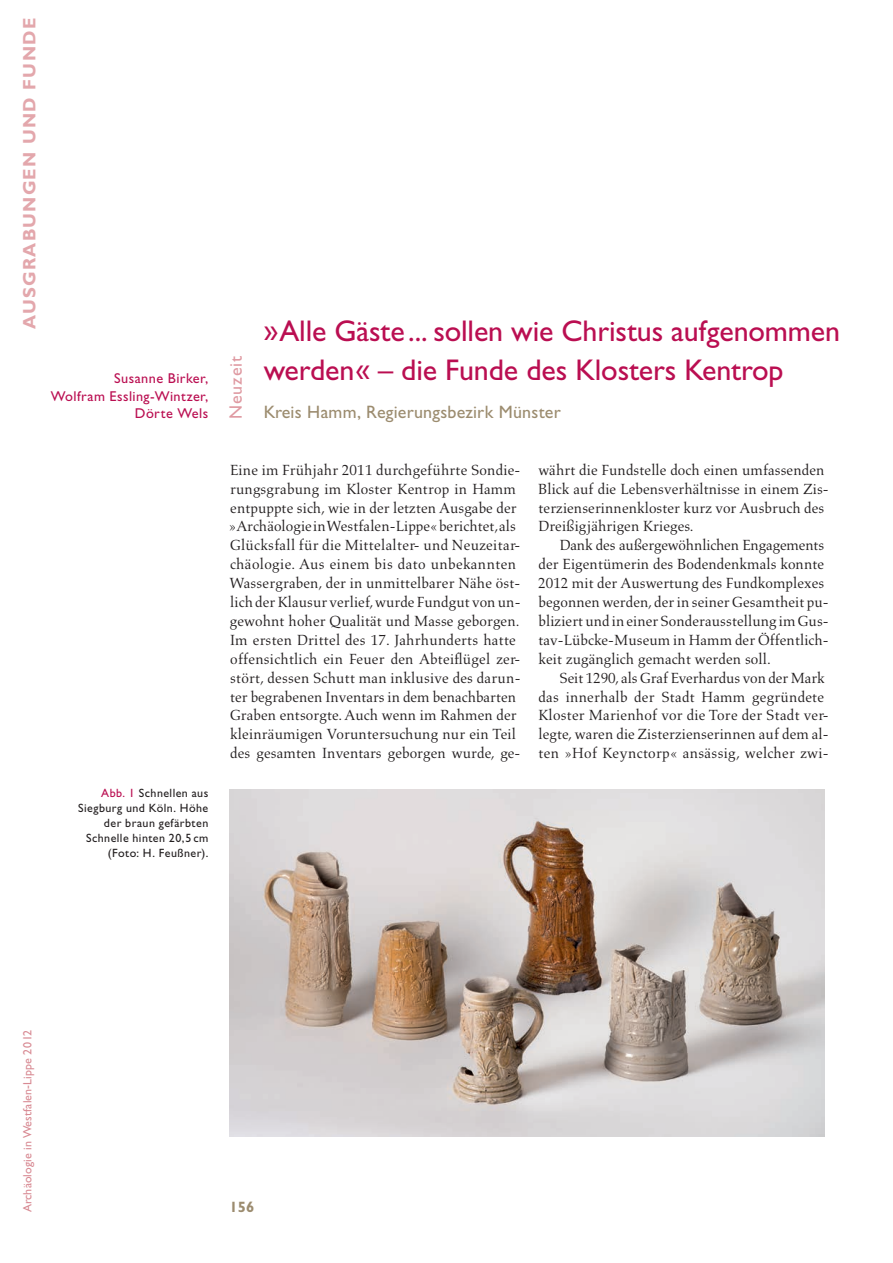
<style>
.page{position:relative;width:893px;height:1263px;background:#fff}
.page>*{position:absolute;margin:0;border:0;box-sizing:border-box;transform-origin:0 0}
.t1{font:30px/39px "Gill Sans Std 3";letter-spacing:-.005em;color:#ba0e51}
.t2{font:18px "Gill Sans Std 3";letter-spacing:.015em;color:#9c8c6f}
.t3{font:18px "Gill Sans Std Bold 6";letter-spacing:.07em;color:#e3a7ac}
.t4{font:18px "Gill Sans Std 3";letter-spacing:.05em;color:#df9aa2}
.t5{font:15px/18.9px "Aldus LT Std";letter-spacing:.005em;color:#231f20}
.t6{font:15px "Gill Sans Std Bold 2";color:#9c8c6f}
.t7{font:14.25px/17.1px "Gill Sans Std 3";letter-spacing:.03em;color:#ba0e51;text-align:right}
.t8{font:12px/15px "Gill Sans Std 3";letter-spacing:.04em;color:#231f20;text-align:right}
.t9{font:12px "Gill Sans Std 8";letter-spacing:.01em;color:#d88a93}
.s1{color:#ba0e51}
</style>
<div class="page">
<img style="left:230px;top:789px;width:595px;height:347px">
<p class="t3" style="left:19px;top:329px;width:312px;rotate:-90deg">AUSGRABUNGEN UND FUNDE</p>
<p class="t7" style="left:51px;top:370px;width:159px">Susanne Birker,<br>Wolfram Essling-Wintzer,<br>Dörte Wels</p>
<p class="t8" style="left:78px;top:786px;width:132px"><span class="s1">Abb. 1</span> Schnellen aus<br>Siegburg und Köln. Höhe der braun gefärbten<br>Schnelle hinten 20,5 cm (Foto: H. Feußner).</p>
<p class="t4" style="left:225px;top:419px;width:65px;rotate:-90deg">Neuzeit</p>
<h1 class="t1" style="left:264px;top:311px;width:578px">»Alle Gäste... sollen wie Christus aufgenommen werden« – die Funde des Klosters Kentrop</h1>
<p class="t2" style="left:264px;top:401px;width:299px">Kreis Hamm, Regierungsbezirk Münster</p>
<p class="t5" style="left:229px;top:460px;width:293px">Eine im Frühjahr 2011 durchgeführte Sondie&shy;rungsgrabung im Kloster Kentrop in Hamm entpuppte sich, wie in der letzten Ausgabe der »Archäologie in Westfalen-Lippe« berichtet, als Glücksfall für die Mittelalter- und Neuzeitar&shy;chäologie. Aus einem bis dato unbekannten Wassergraben, der in unmittelbarer Nähe öst&shy;lich der Klausur verlief, wurde Fundgut von un&shy;gewohnt hoher Qualität und Masse geborgen.<br>Im ersten Drittel des 17. Jahrhunderts hatte offensichtlich ein Feuer den Abteiflügel zer&shy;stört, dessen Schutt man inklusive des darun&shy;ter begrabenen Inventars in dem benachbarten Graben entsorgte. Auch wenn im Rahmen der kleinräumigen Voruntersuchung nur ein Teil des gesamten Inventars geborgen wurde, ge-</p>
<p class="t5" style="left:538px;top:460px;width:292px">währt die Fundstelle doch einen umfassenden Blick auf die Lebensverhältnisse in einem Zis&shy;terzienserinnenkloster kurz vor Ausbruch des Dreißigjährigen Krieges.</p>
<p class="t5" style="left:538px;top:536px;width:292px;text-indent:22px">Dank des außergewöhnlichen Engagements der Eigentümerin des Bodendenkmals konnte 2012 mit der Auswertung des Fundkomplexes begonnen werden, der in seiner Gesamtheit pu&shy;bliziert und in einer Sonderausstellung im Gus&shy;tav-Lübcke-Museum in Hamm der Öffentlich&shy;keit zugänglich gemacht werden soll.</p>
<p class="t5" style="left:538px;top:668px;width:292px;text-indent:21px">Seit 1290, als Graf Everhardus von der Mark das innerhalb der Stadt Hamm gegründete Kloster Marienhof vor die Tore der Stadt ver&shy;legte, waren die Zisterzienserinnen auf dem al&shy;ten »Hof Keynctorp« ansässig, welcher zwi-</p>
<p class="t9" style="left:21px;top:1212px;width:184px;rotate:-90deg">Archäologie in Westfalen-Lippe 2012</p>
<p class="t6" style="left:230px;top:1198px;width:26px">156</p>
</div>
